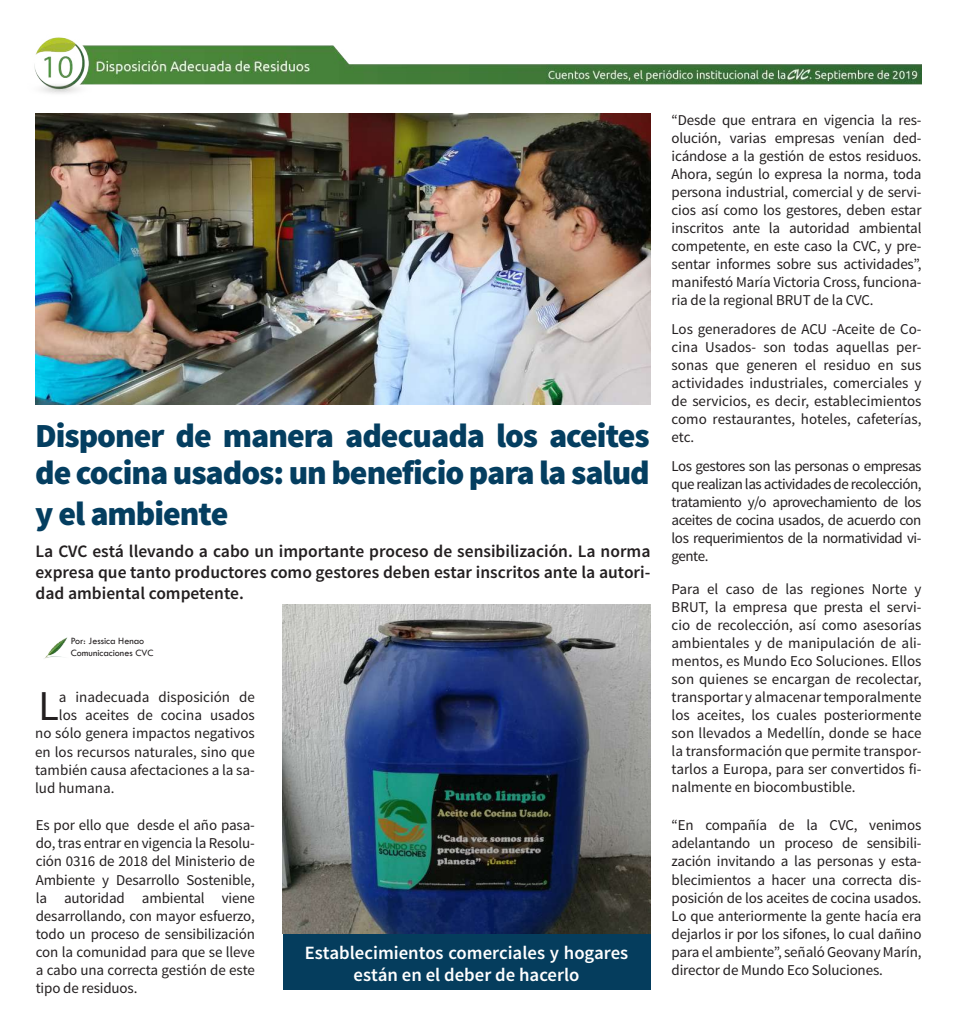
<style>
.page{position:relative;width:957px;height:1028px;background:#fff}
.page>*{position:absolute;margin:0;border:0;box-sizing:border-box;transform-origin:0 0}
.t1{font:42.5px "Source Sans Pro";color:#231f20}
.t2{font:900 33.75px/40.5px "Source Sans Pro";letter-spacing:-.03em;color:#043e60}
.t3{font:600 18.75px/22.5px "Source Sans Pro";color:#fff;text-align:center}
.t4{font:600 17.5px/21px "Source Sans Pro";color:#231f20;text-align:justify}
.t5{font:15px/18px "Source Sans Pro";letter-spacing:-.01em;color:#231f20;text-align:justify}
.t6{font:10px/12px "Tw Cen";color:#231f20}
</style>
<div class="page">
<img style="left:34px;top:37px;width:887px;height:86px">
<div style="left:283px;top:931px;width:367px;height:59px;background:#053d5d"></div>
<img style="left:44px;top:637px;width:24px;height:22px">
<img style="left:36px;top:113px;width:614px;height:291px">
<img style="left:283px;top:604px;width:367px;height:329px">
<p class="t5" style="left:671px;top:111px;width:251px">“Desde que entrara en vigencia la res&shy;olución, varias empresas venían ded&shy;icándose a la gestión de estos residuos.<br>Ahora, según lo expresa la norma, toda persona industrial, comercial y de servi&shy;cios así como los gestores, deben estar inscritos ante la autoridad ambiental competente, en este caso la CVC, y pre&shy;sentar informes sobre sus actividades”, manifestó María Victoria Cross, funciona&shy;ria de la regional BRUT de la CVC.</p>
<p class="t5" style="left:671px;top:320px;width:251px">Los generadores de ACU -Aceite de Co&shy;cina Usados- son todas aquellas per&shy;sonas que generen el residuo en sus actividades industriales, comerciales y de servicios, es decir, establecimientos como restaurantes, hoteles, cafeterías,</p>
<h2 class="t2" style="left:35px;top:416px;width:616px">Disponer de manera adecuada los aceites</h2>
<p class="t5" style="left:671px;top:428px;width:24px">etc.</p>
<h2 class="t2" style="left:35px;top:454px;width:616px">de cocina usados: un beneficio para la salud y el ambiente</h2>
<p class="t4" style="left:36px;top:541px;width:616px">La CVC está llevando a cabo un importante proceso de sensibilización. La norma expresa que tanto productores como gestores deben estar inscritos ante la autori&shy;dad ambiental competente.</p>
<p class="t5" style="left:671px;top:457px;width:251px">Los gestores son las personas o empresas que realizan las actividades de recolección, tratamiento y/o aprovechamiento de los aceites de cocina usados, de acuerdo con los requerimientos de la normatividad vi&shy;gente.</p>
<p class="t5" style="left:671px;top:580px;width:251px">Para el caso de las regiones Norte y BRUT, la empresa que presta el servi&shy;cio de recolección, así como asesorías ambientales y de manipulación de ali&shy;mentos, es Mundo Eco Soluciones. Ellos son quienes se encargan de recolectar, transportar y almacenar temporalmente los aceites, los cuales posteriormente son llevados a Medellín, donde se hace la transformación que permite transpor&shy;tarlos a Europa, para ser convertidos fi&shy;nalmente en biocombustible.</p>
<p class="t5" style="left:671px;top:816px;width:251px">“En compañía de la CVC, venimos adelantando un proceso de sensibili&shy;zación invitando a las personas y esta&shy;blecimientos a hacer una correcta dis&shy;posición de los aceites de cocina usados.<br>Lo que anteriormente la gente hacía era dejarlos ir por los sifones, lo cual dañino para el ambiente”, señaló Geovany Marín, director de Mundo Eco Soluciones.</p>
<p class="t6" style="left:71px;top:634px;width:84px">Por: Jessica Henao<br>Comunicaciones CVC</p>
<h1 class="t1" style="left:39px;top:680px;width:22px">L</h1>
<p class="t5" style="left:59px;top:688px;width:197px">a inadecuada disposición de</p>
<p class="t5" style="left:59px;top:706px;width:197px">los aceites de cocina usados</p>
<p class="t5" style="left:35px;top:724px;width:221px">no sólo genera impactos negativos</p>
<p class="t5" style="left:35px;top:742px;width:221px">en los recursos naturales, sino que</p>
<p class="t5" style="left:35px;top:760px;width:221px">también causa afectaciones a la sa-</p>
<p class="t5" style="left:35px;top:778px;width:81px">lud humana.</p>
<p class="t5" style="left:36px;top:816px;width:221px">Es por ello que desde el año pasa&shy;do, tras entrar en vigencia la Resolu&shy;ción 0316 de 2018 del Ministerio de Ambiente y Desarrollo Sostenible, la autoridad ambiental viene desarrollando, con mayor esfuerzo, todo un proceso de sensibilización con la comunidad para que se lleve a cabo una correcta gestión de este tipo de residuos.</p>
<p class="t3" style="left:305px;top:941px;width:325px">Establecimientos comerciales y hogares están en el deber de hacerlo</p>
</div>
